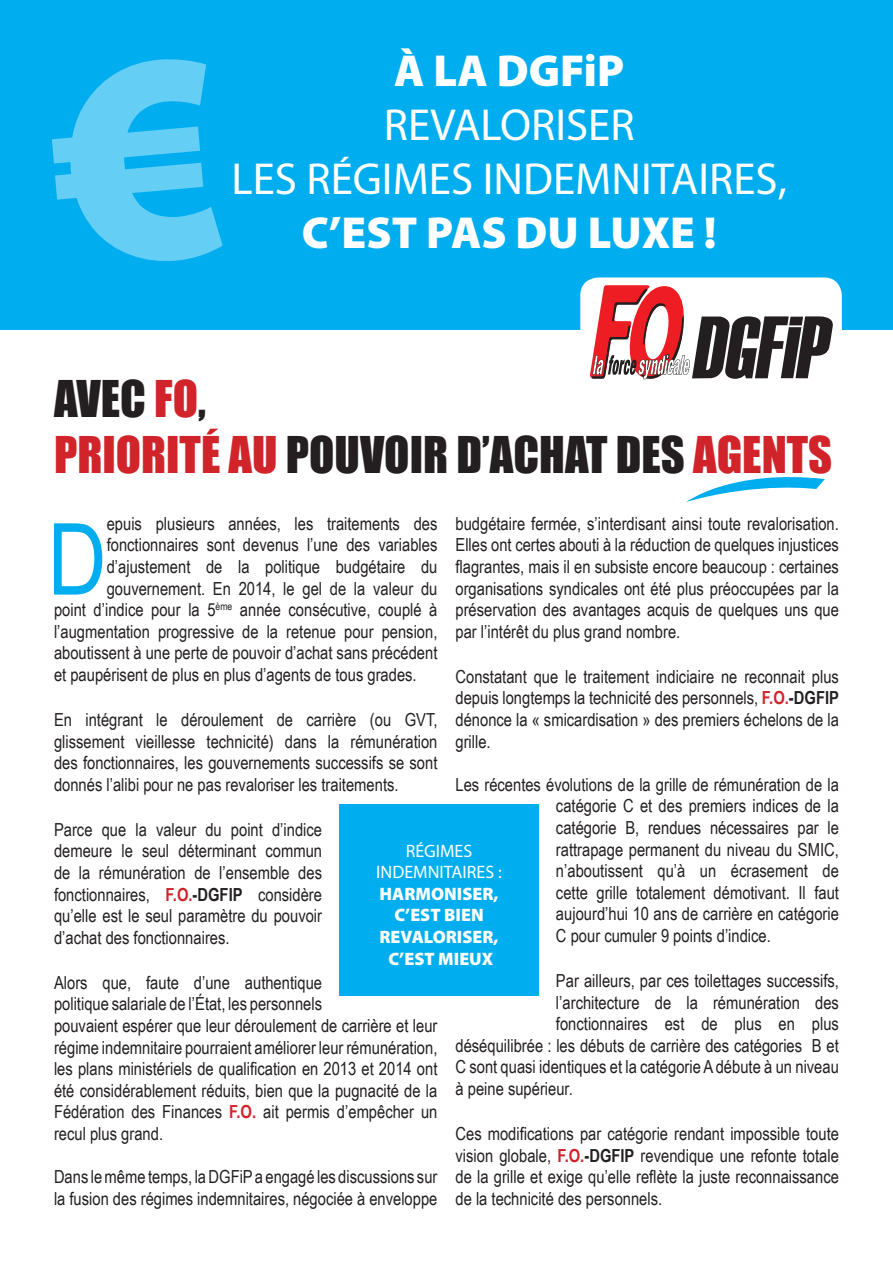
<style>
.page{position:relative;width:893px;height:1263px;background:#fff}
.page>*{position:absolute;margin:0;border:0;box-sizing:border-box;transform-origin:0 0}
.t1{font:99.45px "Arial Narrow";color:#00aeef}
.Titre_1{font:46.5px "Impact";color:#231f20}
.t2{font:45px "Myriad Pro";color:#fff}
.t3{font:900 45px "Myriad Pro";color:#fff}
.t4{font:18px/21.6px "Arial Narrow";color:#231f20;text-align:justify}
.t5{font:900 18px "Myriad Pro";color:#fff}
.t6{font:18px "Myriad Pro";color:#fff}
.s1{color:#d1232a}
.s2{font-weight:700;color:#d1232a}
.s3{font-weight:700}
</style>
<div class="page">
<div style="left:0;top:0;width:893px;height:330px;background:#00aeef"></div>
<div style="left:580px;top:277px;width:262px;height:95px;background:#fff;border-radius:18px"></div>
<svg style="left:590px;top:285px;width:243px;height:95px"></svg>
<div style="left:339px;top:805px;width:200px;height:191px;background:#00aeef"></div>
<svg style="left:686px;top:477px;width:139px;height:25px"></svg>
<p class="t3" style="left:394px;top:45px;width:231px">À LA DGFiP</p>
<p class="t2" style="left:384px;top:97px;width:252px">REVALORISER</p>
<p class="t2" style="left:231px;top:151px;width:557px">LES RÉGIMES INDEMNITAIRES,</p>
<p class="t3" style="left:302px;top:207px;width:416px">C’EST PAS DU LUXE !</p>
<p class="Titre_1" style="left:54px;top:362px;width:153px">AVEC <span class="s1">FO</span>,</p>
<p class="Titre_1" style="left:54px;top:418px;width:780px"><span class="s1">PRIORITÉ AU</span> POUVOIR D’ACHAT DES <span class="s1">AGENTS</span></p>
<p class="t4" style="left:455px;top:512px;width:385px">budgétaire fermée, s’interdisant ainsi toute revalorisation.<br>Elles ont certes abouti à la réduction de quelques injustices flagrantes, mais il en subsiste encore beaucoup : certaines organisations syndicales ont été plus préoccupées par la préservation des avantages acquis de quelques uns que par l’intérêt du plus grand nombre.</p>
<p class="t4" style="left:455px;top:665px;width:385px">Constatant que le traitement indiciaire ne reconnait plus depuis longtemps la technicité des personnels, <span class="s2">F.O.</span><span class="s3">-DGFIP </span>dénonce la « smicardisation » des premiers échelons de la grille.</p>
<p class="t4" style="left:556px;top:773px;width:284px;text-indent:-100px">Les récentes évolutions de la grille de rémunération de la catégorie C et des premiers indices de la catégorie B, rendues nécessaires par le rattrapage permanent du niveau du SMIC, n’aboutissent qu’à un écrasement de cette grille totalement démotivant. Il faut aujourd’hui 10 ans de carrière en catégorie C pour cumuler 9 points d’indice.</p>
<p class="t4" style="left:556px;top:969px;width:284px">Par ailleurs, par ces toilettages successifs,</p>
<p class="t4" style="left:556px;top:991px;width:284px">l’architecture de la rémunération des</p>
<p class="t4" style="left:556px;top:1012px;width:284px">fonctionnaires est de plus en plus</p>
<p class="t4" style="left:455px;top:1034px;width:385px">déséquilibrée : les débuts de carrière des catégories B et</p>
<p class="t4" style="left:455px;top:1056px;width:385px">C sont quasi identiques et la catégorie A débute à un niveau</p>
<p class="t4" style="left:455px;top:1077px;width:119px">à peine supérieur.</p>
<p class="t4" style="left:455px;top:1122px;width:385px">Ces modifications par catégorie rendant impossible toute vision globale, <span class="s2">F.O.</span><span class="s3">-DGFIP</span> revendique une refonte totale de la grille et exige qu’elle reflète la juste reconnaissance de la technicité des personnels.</p>
<p class="t1" style="left:48px;top:487px;width:60px">D</p>
<p class="t4" style="left:107px;top:512px;width:332px">epuis plusieurs années, les traitements des</p>
<p class="t4" style="left:107px;top:534px;width:332px">fonctionnaires sont devenus l’une des variables</p>
<p class="t4" style="left:107px;top:555px;width:332px">d’ajustement de la politique budgétaire du</p>
<p class="t4" style="left:107px;top:577px;width:332px">gouvernement. En 2014, le gel de la valeur du</p>
<p class="t4" style="left:54px;top:598px;width:385px">point d’indice pour la 5<sup>ème</sup> année consécutive, couplé à</p>
<p class="t4" style="left:54px;top:620px;width:385px">l’augmentation progressive de la retenue pour pension,</p>
<p class="t4" style="left:54px;top:642px;width:385px">aboutissent à une perte de pouvoir d’achat sans précédent</p>
<p class="t4" style="left:54px;top:663px;width:364px">et paupérisent de plus en plus d’agents de tous grades.</p>
<p class="t4" style="left:54px;top:708px;width:385px">En intégrant le déroulement de carrière (ou GVT, glissement vieillesse technicité) dans la rémunération des fonctionnaires, les gouvernements successifs se sont donnés l’alibi pour ne pas revaloriser les traitements.</p>
<p class="t4" style="left:54px;top:818px;width:270px">Parce que la valeur du point d’indice demeure le seul déterminant commun de la rémunération de l’ensemble des fonctionnaires, <span class="s2">F.O.</span><span class="s3">-DGFIP</span> considère qu’elle est le seul paramètre du pouvoir d’achat des fonctionnaires.</p>
<p class="t4" style="left:54px;top:971px;width:385px;text-align:left">Alors que, faute d’une authentique<br>politique salariale de l’État, les personnels<br>pouvaient espérer que leur déroulement de carrière et leur régime indemnitaire pourraient améliorer leur rémunération, les plans ministériels de qualification en 2013 et 2014 ont été considérablement réduits, bien que la pugnacité de la Fédération des Finances <span class="s2">F.O.</span> ait permis d’empêcher un recul plus grand.</p>
<p class="t4" style="left:54px;top:1165px;width:385px">Dans le même temps, la DGFiP a engagé les discussions sur la fusion des régimes indemnitaires, négociée à enveloppe</p>
<p class="t6" style="left:406px;top:839px;width:68px">RÉGIMES</p>
<p class="t6" style="left:376px;top:861px;width:127px">INDEMNITAIRES :</p>
<p class="t5" style="left:379px;top:883px;width:121px">HARMONISER,</p>
<p class="t5" style="left:394px;top:905px;width:91px">C’EST BIEN</p>
<p class="t5" style="left:379px;top:927px;width:121px">REVALORISER,</p>
<p class="t5" style="left:388px;top:948px;width:106px">C’EST MIEUX</p>
</div>
